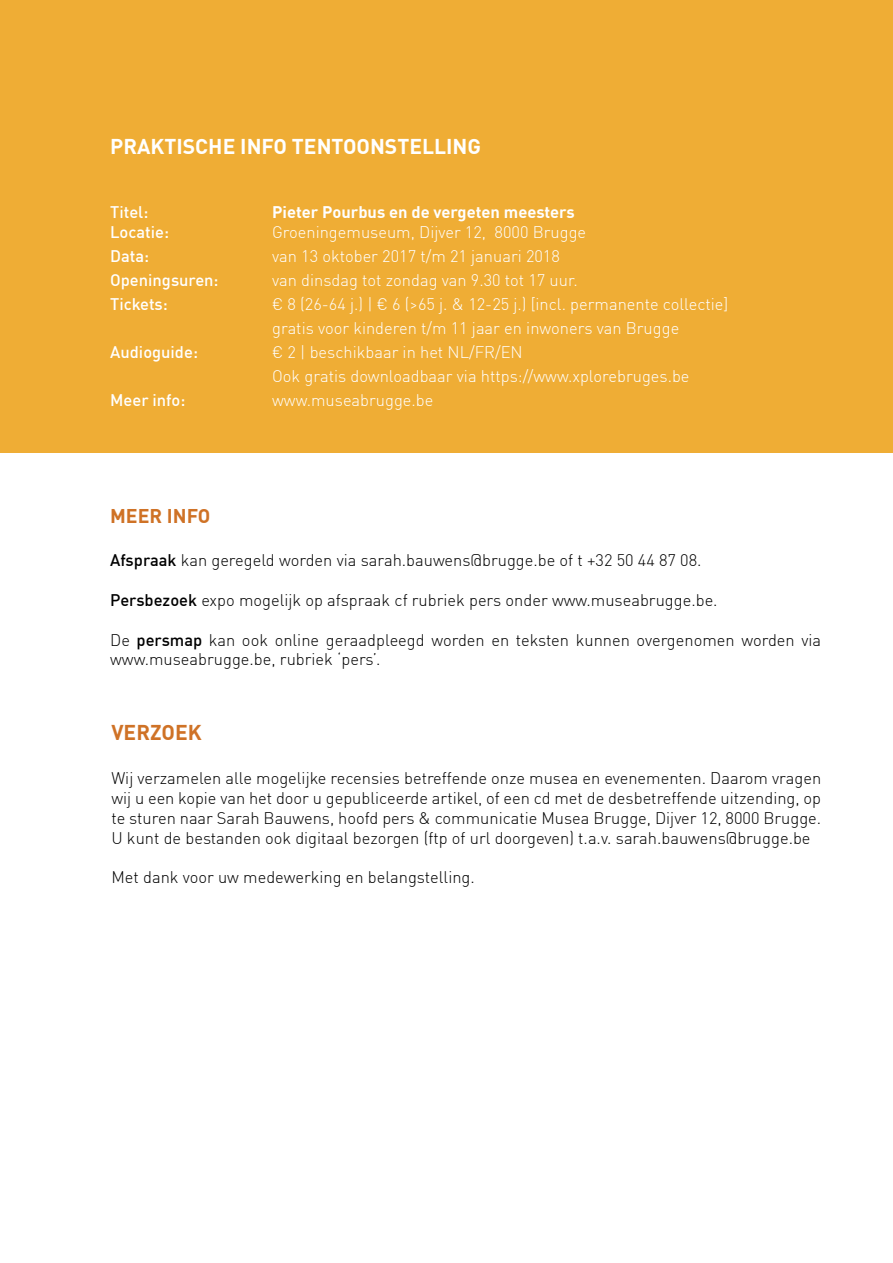
<style>
.page{position:relative;width:893px;height:1263px;background:#fff}
.page>*{position:absolute;margin:0;border:0;box-sizing:border-box;transform-origin:0 0}
.t1{font:700 21px "DIN Offc Pro";color:#fff}
.t2{font:700 21px "DIN Offc Pro";color:#cf7226}
.t3{font:700 19.5px "DIN Offc Pro";color:#cf7226}
.t4{font:300 16.5px/19.8px "DIN Offc Pro";color:#000;text-align:justify}
.t5{font:300 16.5px/24px "DIN Offc Pro";color:#fff}
.t6{font:500 16.5px "DIN Offc Pro";color:#fff}
.t7{font:700 16.5px "DIN Offc Pro";color:#fff}
.s1{font-weight:500}
</style>
<div class="page">
<div style="left:0;top:0;width:893px;height:453px;background:#efad35"></div>
<p class="t1" style="left:110px;top:129px;width:372px">PRAKTISCHE INFO TENTOONSTELLING</p>
<p class="t6" style="left:110px;top:199px;width:40px">Titel:</p>
<p class="t7" style="left:272px;top:198px;width:304px">Pieter Pourbus en de vergeten meesters</p>
<p class="t6" style="left:110px;top:218px;width:60px">Locatie:</p>
<p class="t5" style="left:272px;top:218px;width:316px">Groeningemuseum, Dijver 12, 8000 Brugge</p>
<p class="t6" style="left:110px;top:242px;width:41px">Data:</p>
<p class="t5" style="left:272px;top:242px;width:289px">van 13 oktober 2017 t/m 21 januari 2018</p>
<p class="t6" style="left:110px;top:266px;width:110px">Openingsuren:</p>
<p class="t5" style="left:272px;top:266px;width:307px">van dinsdag tot zondag van 9.30 tot 17 uur.</p>
<p class="t6" style="left:110px;top:291px;width:59px">Tickets:</p>
<p class="t5" style="left:272px;top:290px;width:458px">€ 8 (26-64 j.) | € 6 (&gt;65 j. &amp; 12-25 j.) [incl. permanente collectie] gratis voor kinderen t/m 11 jaar en inwoners van Brugge</p>
<p class="t6" style="left:110px;top:339px;width:89px">Audioguide:</p>
<p class="t5" style="left:272px;top:339px;width:419px">€ 2 | beschikbaar in het NL/FR/EN<br>Ook gratis downloadbaar via https://www.xplorebruges.be</p>
<p class="t6" style="left:110px;top:387px;width:77px">Meer info:</p>
<p class="t5" style="left:272px;top:387px;width:163px">www.museabrugge.be</p>
<p class="t3" style="left:110px;top:499px;width:102px">MEER INFO</p>
<p class="t4" style="left:110px;top:549px;width:593px"><span class="s1">Afspraak</span> kan geregeld worden via sarah.bauwens@brugge.be of t +32 50 44 87 08.</p>
<p class="t4" style="left:110px;top:589px;width:609px"><span class="s1">Persbezoek</span> expo mogelijk op afspraak cf rubriek pers onder www.museabrugge.be.</p>
<p class="t4" style="left:110px;top:628px;width:712px">De <span class="s1">persmap</span> kan ook online geraadpleegd worden en teksten kunnen overgenomen worden via www.museabrugge.be, rubriek ‘pers’.</p>
<p class="t2" style="left:111px;top:715px;width:92px">VERZOEK</p>
<p class="t4" style="left:111px;top:767px;width:711px">Wij verzamelen alle mogelijke recensies betreffende onze musea en evenementen. Daarom vragen wij u een kopie van het door u gepubliceerde artikel, of een cd met de desbetreffende uitzending, op te sturen naar Sarah Bauwens, hoofd pers &amp; communicatie Musea Brugge, Dijver 12, 8000 Brugge.<br>U kunt de bestanden ook digitaal bezorgen (ftp of url doorgeven) t.a.v. sarah.bauwens@brugge.be</p>
<p class="t4" style="left:111px;top:866px;width:365px">Met dank voor uw medewerking en belangstelling.</p>
</div>
